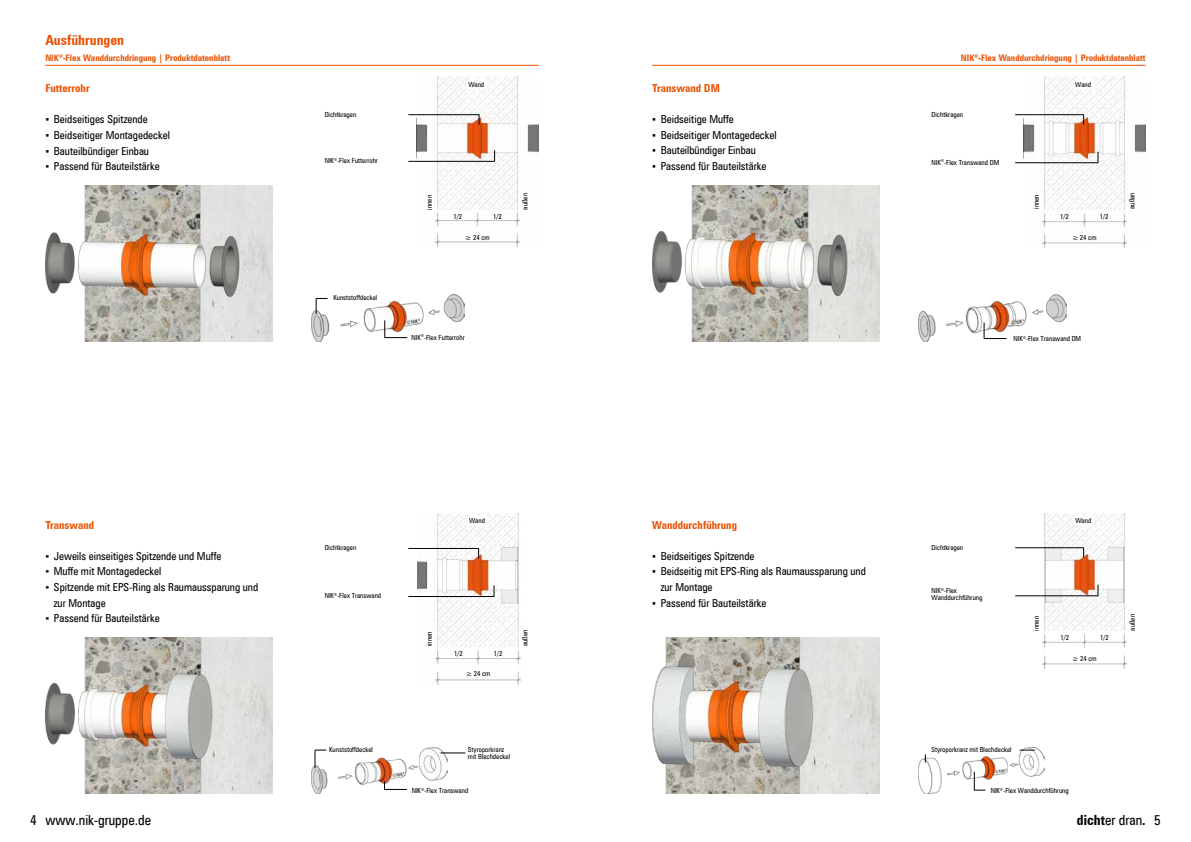
<style>
.page{position:relative;width:1191px;height:842px;background:#fff}
.page>*{position:absolute;margin:0;border:0;box-sizing:border-box;transform-origin:0 0}
.t1{font:condensed 14px "Zurich BT";color:#000}
.t2{font:700 condensed 14px "Zurich BT";color:#e95103}
.t3{font:condensed 11px/15.6px "Zurich BT";color:#000}
.t4{font:700 condensed 11px "Zurich BT";color:#e95103}
.t5{font:700 condensed 9px "Zurich BT";color:#e95103}
.t6{font:condensed 7px/7px "Zurich BT";color:#000}
.s1{font-family:"Arial Narrow";font-stretch:normal}
.s2{font-weight:700}
</style>
<div class="page">
<hr style="left:652px;top:65px;width:493px;height:1px;background:#e95103">
<hr style="left:45px;top:65px;width:494px;height:1px;background:#e95103">
<img style="left:918px;top:295px;width:148px;height:47px">
<svg style="left:983px;top:323px;width:23px;height:16px"></svg>
<img style="left:918px;top:747px;width:126px;height:47px">
<svg style="left:974px;top:772px;width:11px;height:19px"></svg>
<svg style="left:1019px;top:750px;width:15px;height:1px"></svg>
<img style="left:312px;top:747px;width:136px;height:47px">
<svg style="left:384px;top:781px;width:23px;height:9px"></svg>
<svg style="left:315px;top:750px;width:11px;height:18px"></svg>
<svg style="left:440px;top:753px;width:25px;height:1px"></svg>
<img style="left:312px;top:295px;width:152px;height:47px">
<svg style="left:384px;top:320px;width:23px;height:18px"></svg>
<svg style="left:316px;top:298px;width:11px;height:16px"></svg>
<img style="left:1042px;top:635px;width:84px;height:34px">
<img style="left:417px;top:513px;width:103px;height:171px">
<hr style="left:408px;top:548px;width:71px;height:1px;background:#000">
<hr style="left:408px;top:596px;width:86px;height:1px;background:#000">
<svg style="left:494px;top:585px;width:1px;height:12px"></svg>
<img style="left:416px;top:77px;width:123px;height:170px">
<hr style="left:408px;top:114px;width:71px;height:1px;background:#000">
<hr style="left:408px;top:161px;width:86px;height:1px;background:#000">
<svg style="left:494px;top:150px;width:1px;height:12px"></svg>
<img style="left:1023px;top:77px;width:122px;height:171px">
<hr style="left:1015px;top:114px;width:68px;height:1px;background:#000">
<hr style="left:1015px;top:162px;width:83px;height:1px;background:#000">
<img style="left:1042px;top:513px;width:83px;height:118px">
<hr style="left:1015px;top:547px;width:68px;height:1px;background:#000">
<hr style="left:1015px;top:595px;width:83px;height:1px;background:#000">
<img style="left:45px;top:186px;width:227px;height:156px">
<img style="left:45px;top:638px;width:227px;height:156px">
<img style="left:652px;top:186px;width:227px;height:156px">
<img style="left:652px;top:638px;width:227px;height:156px">
<p class="t2" style="left:45px;top:32px;width:80px">Ausführungen</p>
<p class="t4" style="left:45px;top:82px;width:46px">Futterrohr</p>
<p class="t3" style="left:45px;top:112px;width:104px"><span class="s1">▪</span> Beidseitiges Spitzende</p>
<p class="t3" style="left:45px;top:127px;width:126px"><span class="s1">▪</span> Beidseitiger Montagedeckel</p>
<p class="t3" style="left:45px;top:143px;width:105px"><span class="s1">▪</span> Bauteilbündiger Einbau</p>
<p class="t3" style="left:45px;top:158px;width:116px"><span class="s1">▪</span> Passend für Bauteilstärke</p>
<p class="t5" style="left:45px;top:52px;width:186px">NIK<sup>®</sup>-Flex Wanddurchdringung | Produktdatenblatt</p>
<p class="t6" style="left:325px;top:111px;width:33px">Dichtkragen</p>
<p class="t6" style="left:325px;top:157px;width:55px">NIK<sup>®</sup>-Flex Futterrohr</p>
<p class="t6" style="left:333px;top:294px;width:45px">Kunststoffdeckel</p>
<p class="t6" style="left:468px;top:81px;width:17px">Wand</p>
<p class="t6" style="left:426px;top:210px;width:16px;rotate:-90deg">innen</p>
<p class="t6" style="left:521px;top:210px;width:18px;rotate:-90deg">außen</p>
<p class="t6" style="left:453px;top:213px;width:10px">1/2</p>
<p class="t6" style="left:493px;top:213px;width:10px">1/2</p>
<p class="t6" style="left:465px;top:233px;width:26px">≥ 24 cm</p>
<p class="t6" style="left:411px;top:334px;width:55px">NIK<sup>®</sup>-Flex Futterrohr</p>
<p class="t4" style="left:45px;top:518px;width:50px">Transwand</p>
<p class="t3" style="left:45px;top:548px;width:178px"><span class="s1">▪</span> Jeweils einseitiges Spitzende und Muffe</p>
<p class="t3" style="left:45px;top:564px;width:117px"><span class="s1">▪</span> Muffe mit Montagedeckel</p>
<p class="t3" style="left:54px;top:579px;width:206px;text-indent:-9px"><span class="s1">▪</span> Spitzende mit EPS-Ring als Raumaussparung und zur Montage</p>
<p class="t3" style="left:45px;top:610px;width:116px"><span class="s1">▪</span> Passend für Bauteilstärke</p>
<p class="t1" style="left:30px;top:811px;width:122px">4 www.nik-gruppe.de</p>
<p class="t6" style="left:325px;top:544px;width:33px">Dichtkragen</p>
<p class="t6" style="left:325px;top:592px;width:58px">NIK<sup>®</sup>-Flex Transwand</p>
<p class="t6" style="left:469px;top:517px;width:17px">Wand</p>
<p class="t6" style="left:426px;top:646px;width:16px;rotate:-90deg">innen</p>
<p class="t6" style="left:521px;top:646px;width:18px;rotate:-90deg">außen</p>
<p class="t6" style="left:454px;top:650px;width:10px">1/2</p>
<p class="t6" style="left:494px;top:650px;width:10px">1/2</p>
<p class="t6" style="left:466px;top:670px;width:26px">≥ 24 cm</p>
<p class="t6" style="left:329px;top:746px;width:45px">Kunststoffdeckel</p>
<p class="t6" style="left:468px;top:746px;width:44px">Styroporkranz mit Blechdeckel</p>
<p class="t6" style="left:412px;top:787px;width:58px">NIK<sup>®</sup>-Flex Transwand</p>
<p class="t4" style="left:652px;top:82px;width:69px">Transwand DM</p>
<p class="t3" style="left:652px;top:111px;width:83px"><span class="s1">▪</span> Beidseitige Muffe</p>
<p class="t3" style="left:652px;top:127px;width:126px"><span class="s1">▪</span> Beidseitiger Montagedeckel</p>
<p class="t3" style="left:652px;top:143px;width:105px"><span class="s1">▪</span> Bauteilbündiger Einbau</p>
<p class="t3" style="left:652px;top:158px;width:116px"><span class="s1">▪</span> Passend für Bauteilstärke</p>
<p class="t5" style="left:961px;top:52px;width:186px">NIK<sup>®</sup>-Flex Wanddurchdringung | Produktdatenblatt</p>
<p class="t6" style="left:931px;top:111px;width:33px">Dichtkragen</p>
<p class="t6" style="left:931px;top:159px;width:69px">NIK<sup>®</sup>-Flex Transwand DM</p>
<p class="t6" style="left:1075px;top:81px;width:17px">Wand</p>
<p class="t6" style="left:1032px;top:209px;width:16px;rotate:-90deg">innen</p>
<p class="t6" style="left:1128px;top:209px;width:18px;rotate:-90deg">außen</p>
<p class="t6" style="left:1060px;top:213px;width:10px">1/2</p>
<p class="t6" style="left:1099px;top:213px;width:10px">1/2</p>
<p class="t6" style="left:1072px;top:233px;width:26px">≥ 24 cm</p>
<p class="t6" style="left:1013px;top:335px;width:69px">NIK<sup>®</sup>-Flex Transwand DM</p>
<p class="t4" style="left:652px;top:518px;width:86px">Wanddurchführung</p>
<p class="t3" style="left:652px;top:548px;width:104px"><span class="s1">▪</span> Beidseitiges Spitzende</p>
<p class="t3" style="left:660px;top:564px;width:207px;text-indent:-9px"><span class="s1">▪</span> Beidseitig mit EPS-Ring als Raumaussparung und zur Montage</p>
<p class="t3" style="left:652px;top:595px;width:116px"><span class="s1">▪</span> Passend für Bauteilstärke</p>
<p class="t6" style="left:931px;top:544px;width:33px">Dichtkragen</p>
<p class="t6" style="left:931px;top:587px;width:52px">NIK<sup>®</sup>-Flex<br>Wanddurchführung</p>
<p class="t6" style="left:1075px;top:517px;width:17px">Wand</p>
<p class="t6" style="left:1033px;top:631px;width:16px;rotate:-90deg">innen</p>
<p class="t6" style="left:1128px;top:631px;width:18px;rotate:-90deg">außen</p>
<p class="t6" style="left:1060px;top:634px;width:10px">1/2</p>
<p class="t6" style="left:1100px;top:634px;width:10px">1/2</p>
<p class="t6" style="left:1072px;top:654px;width:26px">≥ 24 cm</p>
<p class="t6" style="left:931px;top:746px;width:82px">Styroporkranz mit Blechdeckel</p>
<p class="t6" style="left:990px;top:787px;width:80px">NIK<sup>®</sup>-Flex Wanddurchführung</p>
<p class="t1" style="left:1077px;top:811px;width:85px"><span class="s2">dicht</span>er dran<span class="s2">.</span> 5</p>
</div>
